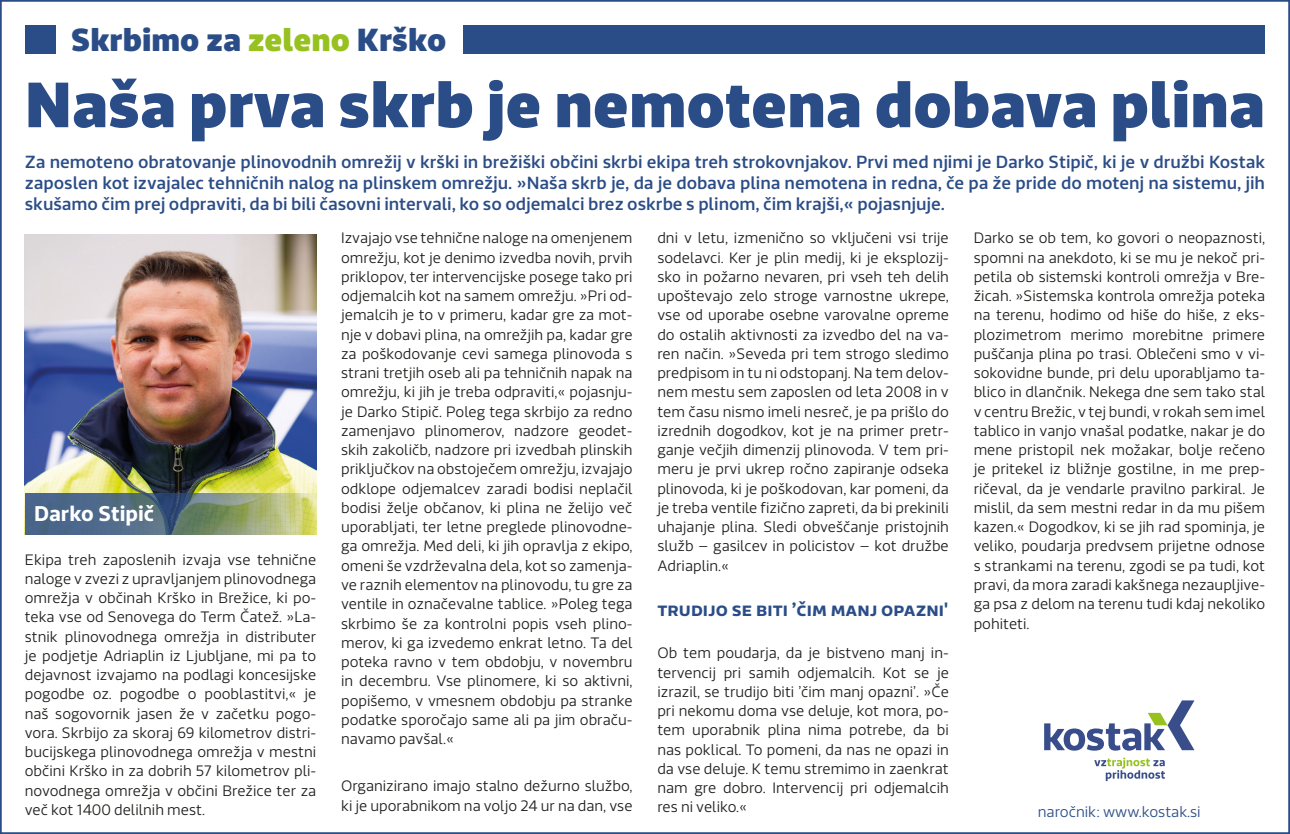
<style>
.page{position:relative;width:1290px;height:834px;background:#fff}
.page>*{position:absolute;margin:0;border:0;box-sizing:border-box;transform-origin:0 0}
.t1{font:900 63px "Riona Sans";color:#2b4d87}
.t2{font:900 31.5px "Riona Sans";color:#2b4d87}
.t3{font:700 21px "Riona Sans";letter-spacing:-.005em;color:#fff}
.t4{font:700 18.38px "Riona Sans";color:#2b4d87}
.t5{font:500 17.32px/21px "Riona Sans";letter-spacing:-.005em;color:#2b4d87;text-align:justify}
.t6{font:300 14.88px/19.2px "Riona Sans";color:#1d1d1b;text-align:justify}
.t7{font:300 14.88px "Riona Sans";letter-spacing:-.005em;color:#2b4d87}
.s1{color:#96c11f}
</style>
<div class="page">
<svg style="left:1044px;top:700px;width:150px;height:50px"></svg>
<svg style="left:1094px;top:757px;width:71px;height:24px"></svg>
<img style="left:25px;top:234px;width:291px;height:259px">
<svg style="left:25px;top:493px;width:291px;height:41px;background:#6f847d"></svg>
<div style="left:25px;top:25px;width:30px;height:28px;background:#2b4d87"></div>
<div style="left:464px;top:25px;width:801px;height:28px;background:#2b4d87"></div>
<p class="t2" style="left:71px;top:19px;width:376px">Skrbimo za <span class="s1">zeleno</span> Krško</p>
<p class="t1" style="left:25px;top:63px;width:1242px">Naša prva skrb je nemotena dobava plina</p>
<p class="t5" style="left:25px;top:152px;width:1242px">Za nemoteno obratovanje plinovodnih omrežij v krški in brežiški občini skrbi ekipa treh strokovnjakov. Prvi med njimi je Darko Stipič, ki je v družbi Kostak zaposlen kot izvajalec tehničnih nalog na plinskem omrežju. »Naša skrb je, da je dobava plina nemotena in redna, če pa že pride do motenj na sistemu, jih skušamo čim prej odpraviti, da bi bili časovni intervali, ko so odjemalci brez oskrbe s plinom, čim krajši,« pojasnjuje.</p>
<p class="t3" style="left:34px;top:500px;width:122px">Darko Stipič</p>
<p class="t6" style="left:25px;top:550px;width:293px">Ekipa treh zaposlenih izvaja vse tehnične naloge v zvezi z upravljanjem plinovodnega omrežja v občinah Krško in Brežice, ki po&shy;teka vse od Senovega do Term Čatež. »La&shy;stnik plinovodnega omrežja in distributer je podjetje Adriaplin iz Ljubljane, mi pa to dejavnost izvajamo na podlagi koncesijske pogodbe oz. pogodbe o pooblastitvi,« je naš sogovornik jasen že v začetku pogo&shy;vora. Skrbijo za skoraj 69 kilometrov distri&shy;bucijskega plinovodnega omrežja v mestni občini Krško in za dobrih 57 kilometrov pli&shy;novodnega omrežja v občini Brežice ter za več kot 1400 delilnih mest.</p>
<p class="t6" style="left:341px;top:228px;width:293px">Izvajajo vse tehnične naloge na omenjenem omrežju, kot je denimo izvedba novih, prvih priklopov, ter intervencijske posege tako pri odjemalcih kot na samem omrežju. »Pri od&shy;jemalcih je to v primeru, kadar gre za mot&shy;nje v dobavi plina, na omrežjih pa, kadar gre za poškodovanje cevi samega plinovoda s strani tretjih oseb ali pa tehničnih napak na omrežju, ki jih je treba odpraviti,« pojasnju&shy;je Darko Stipič. Poleg tega skrbijo za redno zamenjavo plinomerov, nadzore geodet&shy;skih zakoličb, nadzore pri izvedbah plinskih priključkov na obstoječem omrežju, izvajajo odklope odjemalcev zaradi bodisi neplačil bodisi želje občanov, ki plina ne želijo več uporabljati, ter letne preglede plinovodne&shy;ga omrežja. Med deli, ki jih opravlja z ekipo, omeni še vzdrževalna dela, kot so zamenja&shy;ve raznih elementov na plinovodu, tu gre za ventile in označevalne tablice. »Poleg tega skrbimo še za kontrolni popis vseh plino&shy;merov, ki ga izvedemo enkrat letno. Ta del poteka ravno v tem obdobju, v novembru in decembru. Vse plinomere, ki so aktivni, popišemo, v vmesnem obdobju pa stranke podatke sporočajo same ali pa jim obraču&shy;navamo pavšal.«</p>
<p class="t6" style="left:341px;top:776px;width:293px">Organizirano imajo stalno dežurno službo, ki je uporabnikom na voljo 24 ur na dan, vse</p>
<p class="t6" style="left:657px;top:228px;width:293px">dni v letu, izmenično so vključeni vsi trije sodelavci. Ker je plin medij, ki je eksplozij&shy;sko in požarno nevaren, pri vseh teh delih upoštevajo zelo stroge varnostne ukrepe, vse od uporabe osebne varovalne opreme do ostalih aktivnosti za izvedbo del na va&shy;ren način. »Seveda pri tem strogo sledimo predpisom in tu ni odstopanj. Na tem delov&shy;nem mestu sem zaposlen od leta 2008 in v tem času nismo imeli nesreč, je pa prišlo do izrednih dogodkov, kot je na primer pretr&shy;ganje večjih dimenzij plinovoda. V tem pri&shy;meru je prvi ukrep ročno zapiranje odseka plinovoda, ki je poškodovan, kar pomeni, da je treba ventile fizično zapreti, da bi prekinili uhajanje plina. Sledi obveščanje pristojnih služb – gasilcev in policistov – kot družbe Adriaplin.«</p>
<p class="t4" style="left:657px;top:597px;width:292px">trudijo se biti ’čim manj opazni'</p>
<p class="t6" style="left:657px;top:643px;width:293px">Ob tem poudarja, da je bistveno manj in&shy;tervencij pri samih odjemalcih. Kot se je izrazil, se trudijo biti ’čim manj opazni’. »Če pri nekomu doma vse deluje, kot mora, po&shy;tem uporabnik plina nima potrebe, da bi nas poklical. To pomeni, da nas ne opazi in da vse deluje. K temu stremimo in zaenkrat nam gre dobro. Intervencij pri odjemalcih res ni veliko.«</p>
<p class="t6" style="left:974px;top:228px;width:293px">Darko se ob tem, ko govori o neopaznosti, spomni na anekdoto, ki se mu je nekoč pri&shy;petila ob sistemski kontroli omrežja v Bre&shy;žicah. »Sistemska kontrola omrežja poteka na terenu, hodimo od hiše do hiše, z eks&shy;plozimetrom merimo morebitne primere puščanja plina po trasi. Oblečeni smo v vi&shy;sokovidne bunde, pri delu uporabljamo ta&shy;blico in dlančnik. Nekega dne sem tako stal v centru Brežic, v tej bundi, v rokah sem imel tablico in vanjo vnašal podatke, nakar je do mene pristopil nek možakar, bolje rečeno je pritekel iz bližnje gostilne, in me prep&shy;ričeval, da je vendarle pravilno parkiral. Je mislil, da sem mestni redar in da mu pišem kazen.« Dogodkov, ki se jih rad spominja, je veliko, poudarja predvsem prijetne odnose s strankami na terenu, zgodi se pa tudi, kot pravi, da mora zaradi kakšnega nezaupljive&shy;ga psa z delom na terenu tudi kdaj nekoliko pohiteti.</p>
<p class="t7" style="left:1038px;top:802px;width:164px">naročnik: www.kostak.si</p>
</div>
